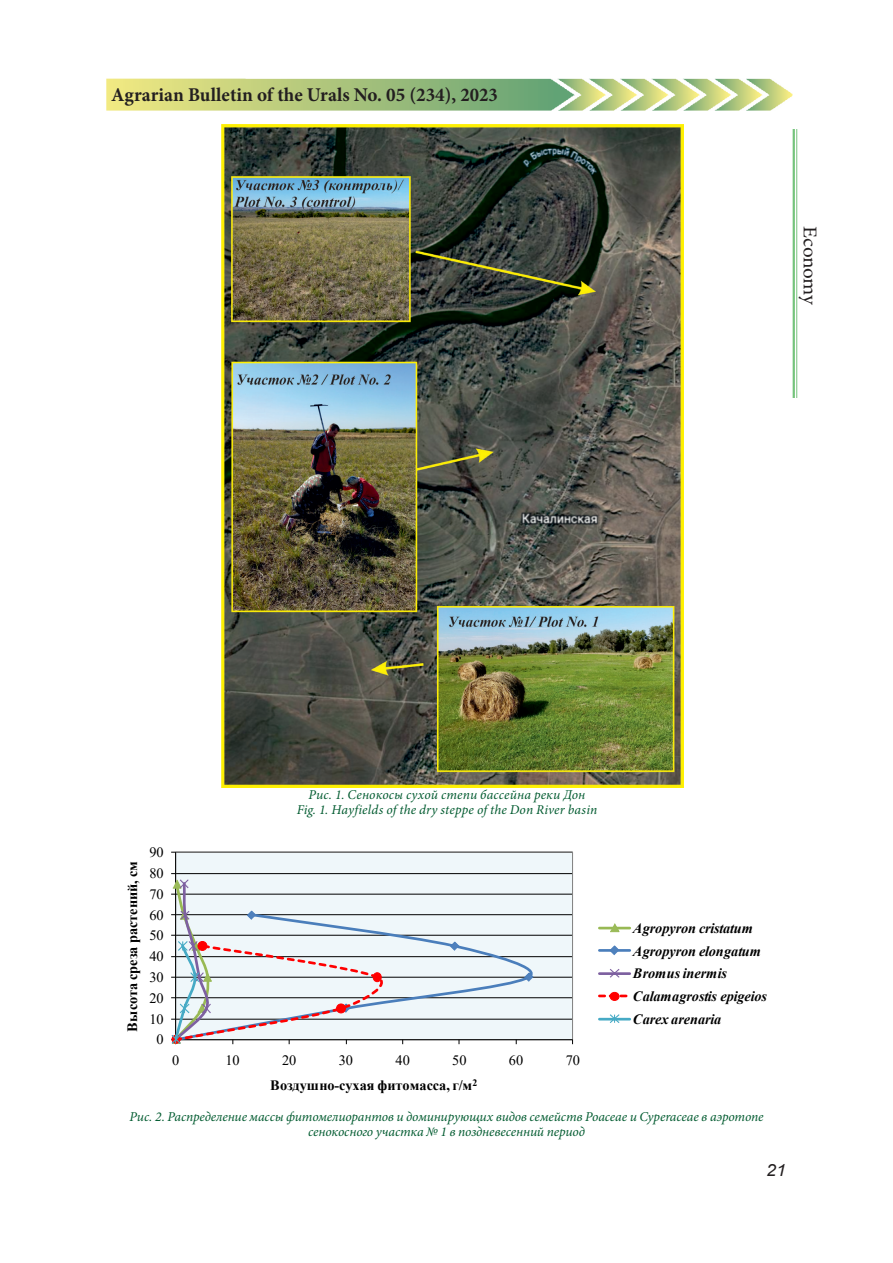
<style>
.page{position:relative;width:893px;height:1263px;background:#fff}
.page>*{position:absolute;margin:0;border:0;box-sizing:border-box;transform-origin:0 0}
.t1{font:700 19.5px "Minion Pro";color:#231f20}
.t2{font:19.5px "Minion Pro";letter-spacing:-.015em;color:#231f20;scale:1.08 1}
.t3{font:italic 16.8px "Arial";color:#231f20;scale:1.08 1}
.t4{font:italic 700 14.25px/22.8px "Times New Roman";color:#000}
.t5{font:700 14.25px "Times New Roman";color:#000}
.t6{font:14.25px "Times New Roman";color:#000}
.t7{font:italic 13.5px/15px "Minion Pro";letter-spacing:-.005em;color:#025b30;text-align:center}
</style>
<div class="page">
<hr style="left:793px;top:129px;width:2px;height:269px;background:#40ae49">
<hr style="left:796px;top:129px;width:1px;height:269px;background:#40ae49">
<img style="left:106px;top:79px;width:686px;height:32px">
<img style="left:221px;top:124px;width:462px;height:664px">
<div style="left:176px;top:853px;width:397px;height:186px;background:#eff7fa"></div>
<hr style="left:176px;top:1019px;width:397px;height:1px;background:#000">
<hr style="left:176px;top:997px;width:397px;height:1px;background:#000">
<hr style="left:176px;top:977px;width:397px;height:1px;background:#000">
<hr style="left:176px;top:956px;width:397px;height:1px;background:#000">
<hr style="left:176px;top:935px;width:397px;height:1px;background:#000">
<hr style="left:176px;top:914px;width:397px;height:1px;background:#000">
<hr style="left:176px;top:894px;width:397px;height:1px;background:#000">
<hr style="left:176px;top:873px;width:397px;height:1px;background:#000">
<hr style="left:175px;top:852px;width:1px;height:188px;background:#000">
<hr style="left:176px;top:1039px;width:397px;height:1px;background:#000">
<svg style="left:393px;top:914px;width:155px;height:126px"></svg>
<svg style="left:524px;top:972px;width:10px;height:10px"></svg>
<svg style="left:449px;top:941px;width:11px;height:11px"></svg>
<svg style="left:171px;top:873px;width:222px;height:171px"></svg>
<hr style="left:599px;top:927px;width:31px;height:2px;background:#98b954">
<svg style="left:609px;top:923px;width:12px;height:9px"></svg>
<hr style="left:599px;top:949px;width:31px;height:3px;background:#4a7ebb">
<svg style="left:609px;top:945px;width:11px;height:11px"></svg>
<hr style="left:599px;top:972px;width:31px;height:3px;background:#7d60a0">
<svg style="left:609px;top:969px;width:11px;height:9px"></svg>
<svg style="left:599px;top:994px;width:29px;height:3px"></svg>
<div style="left:610px;top:992px;width:9px;height:8px;background:#f00;border-radius:50%"></div>
<div style="left:610px;top:992px;width:9px;height:9px;border:1px solid #f00;border-radius:50%"></div>
<hr style="left:599px;top:1018px;width:31px;height:2px;background:#46aac5">
<svg style="left:609px;top:1014px;width:11px;height:9px"></svg>
<h1 class="t1" style="left:111px;top:81px;width:388px">Agrarian Bulletin of the Urals No. 05 (234), 2023</h1>
<h1 class="t2" style="left:823px;top:226px;width:75px;rotate:90deg">Economy</h1>
<p class="t7" style="left:297px;top:787px;width:302px">Рис. 1. Сенокосы сухой степи бассейна реки Дон<br>Fig. 1. Hayfields of the dry steppe of the Don River basin</p>
<p class="t5" style="left:122px;top:1032px;width:172px;rotate:-90deg">Высота среза растений, см</p>
<p class="t6" style="left:149px;top:842px;width:16px">90</p>
<p class="t6" style="left:149px;top:863px;width:16px">80</p>
<p class="t6" style="left:149px;top:884px;width:16px">70</p>
<p class="t6" style="left:149px;top:905px;width:16px">60</p>
<p class="t6" style="left:149px;top:926px;width:16px">50</p>
<p class="t6" style="left:149px;top:946px;width:16px">40</p>
<p class="t6" style="left:149px;top:967px;width:16px">30</p>
<p class="t6" style="left:149px;top:988px;width:16px">20</p>
<p class="t6" style="left:149px;top:1009px;width:16px">10</p>
<p class="t6" style="left:156px;top:1029px;width:9px">0</p>
<p class="t6" style="left:172px;top:1050px;width:9px">0</p>
<p class="t6" style="left:225px;top:1050px;width:16px">10</p>
<p class="t6" style="left:282px;top:1050px;width:16px">20</p>
<p class="t6" style="left:339px;top:1050px;width:16px">30</p>
<p class="t6" style="left:395px;top:1050px;width:16px">40</p>
<p class="t6" style="left:452px;top:1050px;width:16px">50</p>
<p class="t6" style="left:509px;top:1050px;width:16px">60</p>
<p class="t6" style="left:566px;top:1050px;width:16px">70</p>
<p class="t5" style="left:270px;top:1075px;width:208px">Воздушно-сухая фитомасса, г/м<sup>2</sup></p>
<p class="t4" style="left:633px;top:916px;width:136px">Agropyron cristatum<br>Agropyron elongatum<br>Bromus inermis<br>Calamagrostis epigeios<br>Carex arenaria</p>
<p class="t7" style="left:129px;top:1109px;width:636px">Рис. 2. Распределение массы фитомелиорантов и доминирующих видов семейств Poaceae и Cyperaceae в аэротопе сенокосного участка № 1 в поздневесенний период</p>
<p class="t3" style="left:766px;top:1159px;width:20px">21</p>
</div>
